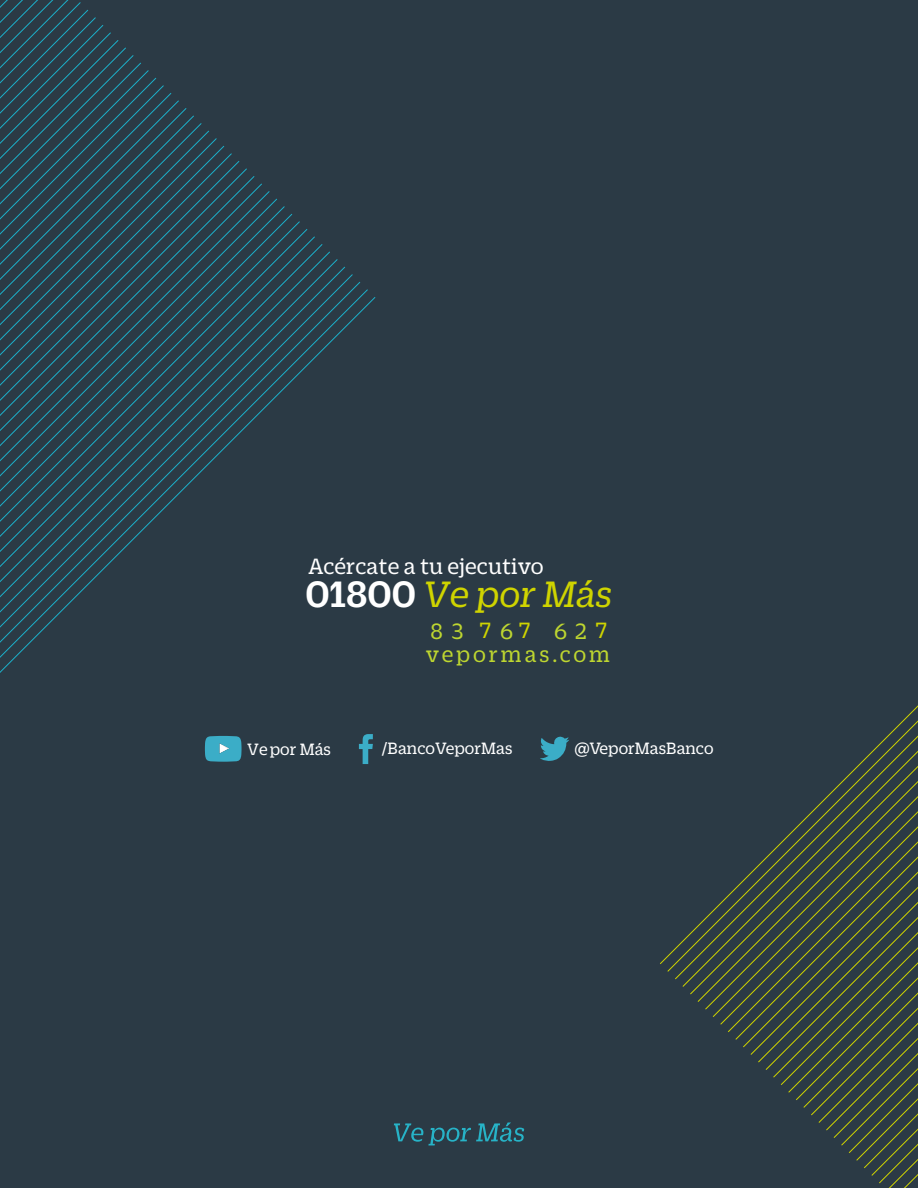
<style>
.page{position:relative;width:918px;height:1188px;background:#2b3a45}
.page>*{position:absolute;margin:0;border:0;box-sizing:border-box;transform-origin:0 0}
.t1{font:italic 39.75px "Duplicate Slab";color:#cfd400}
.t2{font:24px "Duplicate Slab";color:#fff}
.t3{font:24px "Duplicate Slab";letter-spacing:.12em;color:#bed630}
.t4{font:17.85px "Duplicate Slab";color:#fff}
.s1{font-weight:500;font-style:normal;color:#fff}
.s2{color:#cfd400}
</style>
<div class="page">
<svg style="left:394px;top:1123px;width:130px;height:22px"></svg>
<svg style="left:0;top:0;width:376px;height:750px"></svg>
<svg style="left:660px;top:705px;width:258px;height:483px"></svg>
<svg style="left:359px;top:734px;width:14px;height:30px"></svg>
<svg style="left:540px;top:736px;width:29px;height:25px"></svg>
<svg style="left:205px;top:736px;width:37px;height:26px"></svg>
<h2 class="t2" style="left:308px;top:551px;width:237px">Acércate a tu ejecutivo</h2>
<h1 class="t1" style="left:306px;top:569px;width:308px"><span class="s1">01800</span> Ve por Más</h1>
<p class="t3" style="left:430px;top:615px;width:102px">8 3 <span class="s2">7</span> 6 <span class="s2">7</span></p>
<p class="t3" style="left:554px;top:615px;width:55px">6 2 <span class="s2">7</span></p>
<p class="t3" style="left:426px;top:639px;width:186px">vepormas.com</p>
<p class="t4" style="left:247px;top:737px;width:85px">Ve por Más</p>
<p class="t4" style="left:382px;top:737px;width:132px">/BancoVeporMas</p>
<p class="t4" style="left:574px;top:737px;width:141px">@VeporMasBanco</p>
</div>
